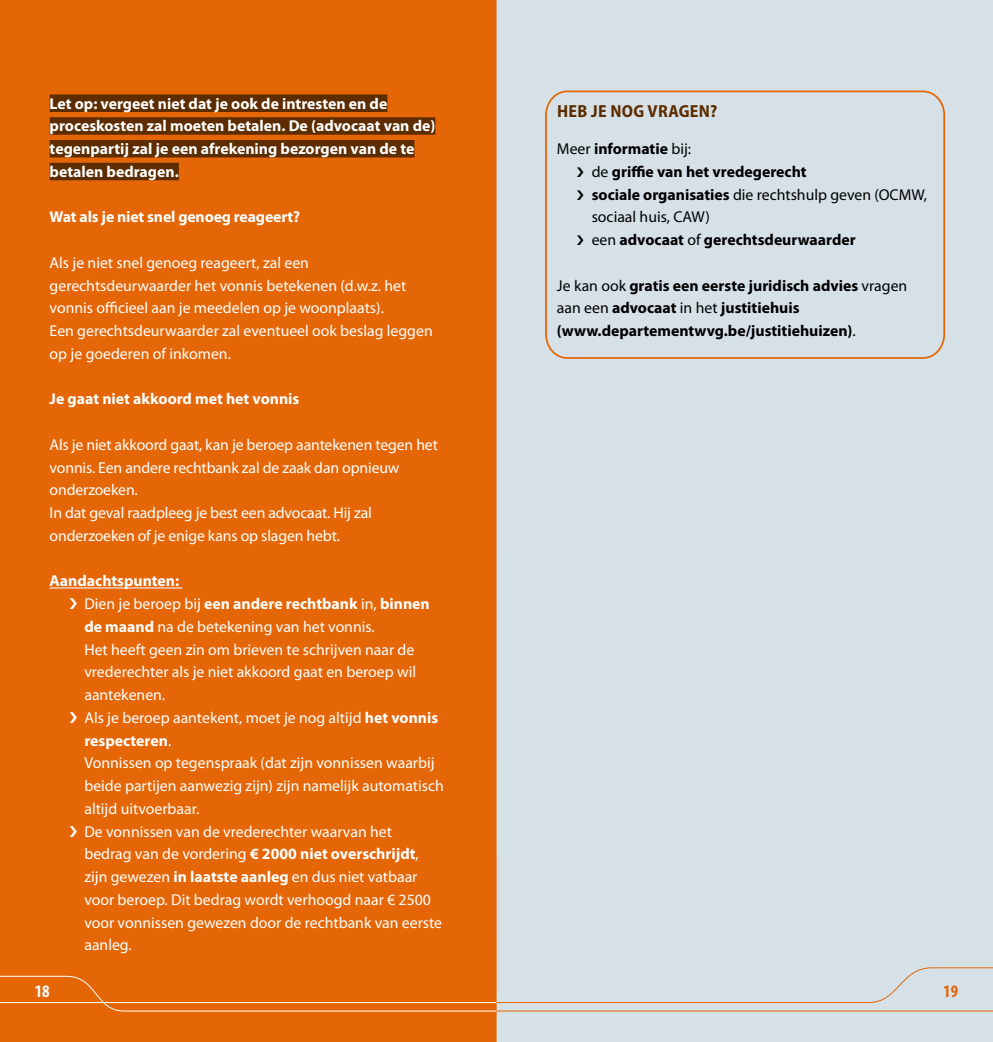
<style>
.page{position:relative;width:993px;height:1042px;background:#fff}
.page>*{position:absolute;margin:0;border:0;box-sizing:border-box;transform-origin:0 0}
.t1{font:700 semi-condensed 17.5px "Myriad Pro";letter-spacing:.02em;color:#5d2d00}
.t2{font:700 condensed 17.5px "Myriad Pro";color:#fff}
.t3{font:700 condensed 17.5px "Myriad Pro";color:#e56606}
.t4{font:15.75px/22.8px "Myriad Pro";color:#fff}
.t5{font:700 15.75px/22.8px "Myriad Pro";color:#000}
.t6{font:700 15.75px/22.8px "Myriad Pro";color:#fff}
.s1{font-weight:700}
.s2{font-weight:400}
</style>
<div class="page">
<div style="left:0;top:0;width:496px;height:1042px;background:#e56606"></div>
<div style="left:496px;top:0;width:496px;height:1042px;background:#d6e1e7"></div>
<svg style="left:0;top:967px;width:992px;height:45px"></svg>
<div style="left:50px;top:94px;width:337px;height:18px;background:#5d2d00"></div>
<div style="left:50px;top:117px;width:385px;height:18px;background:#5d2d00"></div>
<div style="left:50px;top:140px;width:364px;height:17px;background:#5d2d00"></div>
<div style="left:50px;top:163px;width:129px;height:17px;background:#5d2d00"></div>
<hr style="left:50px;top:587px;width:132px;height:1px;background:#fff">
<div style="left:544px;top:90px;width:401px;height:270px;background:#d6e1e7"></div>
<svg style="left:577px;top:167px;width:6px;height:10px"></svg>
<svg style="left:577px;top:190px;width:6px;height:10px"></svg>
<svg style="left:577px;top:235px;width:6px;height:10px"></svg>
<p class="t6" style="left:50px;top:91px;width:387px">Let op: vergeet niet dat je ook de intresten en de proceskosten zal moeten betalen. De (advocaat van de) tegenpartij zal je een afrekening bezorgen van de te betalen bedragen.</p>
<p class="t6" style="left:50px;top:205px;width:252px">Wat als je niet snel genoeg reageert?</p>
<p class="t4" style="left:50px;top:251px;width:384px">Als je niet snel genoeg reageert, zal een gerechtsdeurwaarder het vonnis betekenen (d.w.z. het vonnis officieel aan je meedelen op je woonplaats).<br>Een gerechtsdeurwaarder zal eventueel ook beslag leggen op je goederen of inkomen.</p>
<p class="t6" style="left:50px;top:387px;width:251px">Je gaat niet akkoord met het vonnis</p>
<p class="t4" style="left:50px;top:433px;width:389px">Als je niet akkoord gaat, kan je beroep aantekenen tegen het vonnis. Een andere rechtbank zal de zaak dan opnieuw onderzoeken.<br>In dat geval raadpleeg je best een advocaat. Hij zal onderzoeken of je enige kans op slagen hebt.</p>
<p class="t4" style="left:84px;top:569px;width:361px;text-indent:-35px"><span class="s1">Aandachtspunten:<br></span>Dien je beroep bij <span class="s1">een andere rechtbank</span> in, <span class="s1">binnen de maand</span> na de betekening van het vonnis.<br>Het heeft geen zin om brieven te schrijven naar de vrederechter als je niet akkoord gaat en beroep wil aantekenen.<br>Als je beroep aantekent, moet je nog altijd <span class="s1">het vonnis respecteren</span>.<br>Vonnissen op tegenspraak (dat zijn vonnissen waarbij beide partijen aanwezig zijn) zijn namelijk automatisch altijd uitvoerbaar.<br>De vonnissen van de vrederechter waarvan het<br>bedrag van de vordering <span class="s1">€ 2000 niet overschrijdt</span>, zijn gewezen <span class="s1">in laatste aanleg</span> en dus niet vatbaar voor beroep. Dit bedrag wordt verhoogd naar € 2500 voor vonnissen gewezen door de rechtbank van eerste aanleg.</p>
<p class="t1" style="left:557px;top:102px;width:162px">HEB JE NOG VRAGEN?</p>
<p class="t5" style="left:591px;top:137px;width:337px;text-indent:-35px"><span class="s2">Meer</span> informatie <span class="s2">bij:<br>de</span> griffie van het vredegerecht<br>sociale organisaties <span class="s2">die rechtshulp geven (OCMW, sociaal huis, CAW)<br>een</span> advocaat <span class="s2">of</span> gerechtsdeurwaarder</p>
<p class="t5" style="left:556px;top:273px;width:352px"><span class="s2">Je kan ook</span> gratis een eerste juridisch advies <span class="s2">vragen aan een</span> advocaat <span class="s2">in het</span> justitiehuis (www.departementwvg.be/justitiehuizen)<span class="s2">.</span></p>
<p class="t2" style="left:35px;top:980px;width:16px">18</p>
<p class="t3" style="left:942px;top:980px;width:16px">19</p>
</div>
